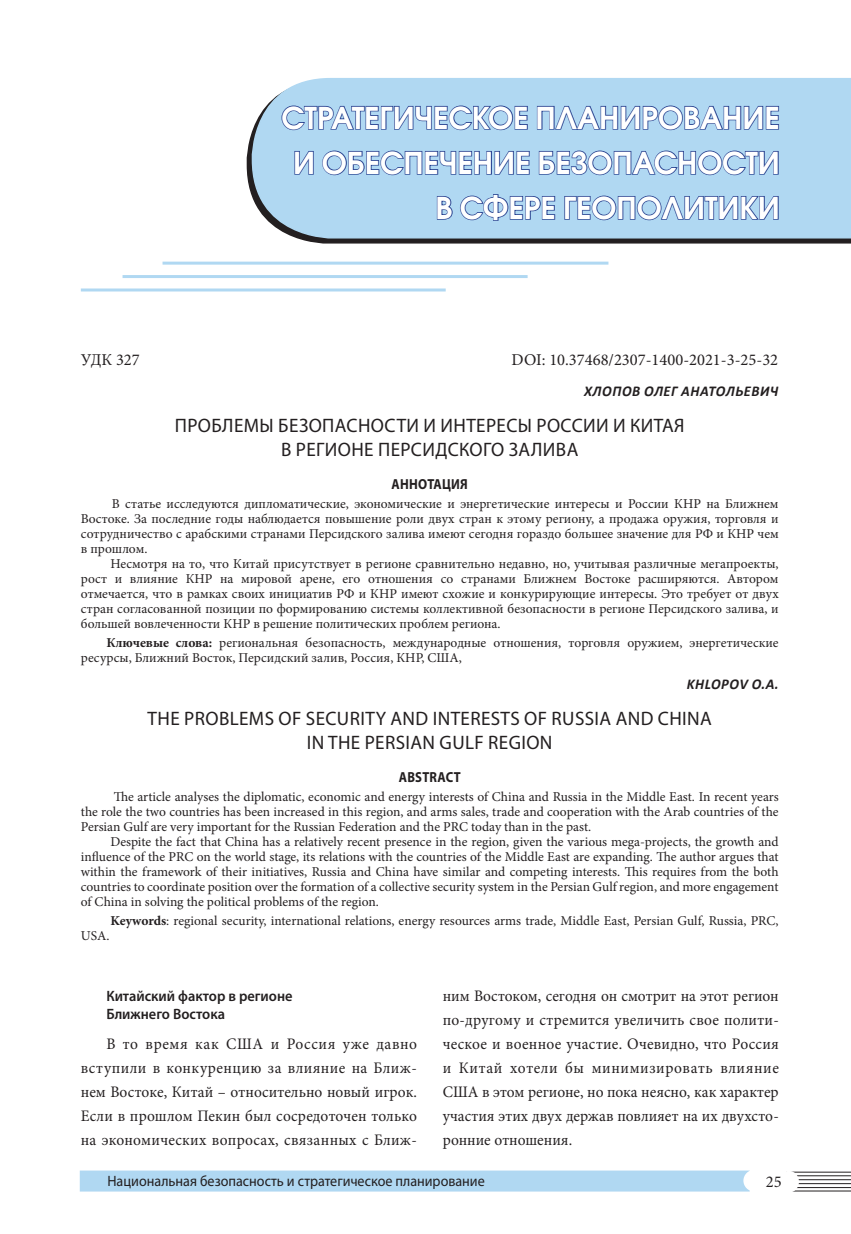
<style>
.page{position:relative;width:851px;height:1234px;background:#fff}
.page>*{position:absolute;margin:0;border:0;box-sizing:border-box;transform-origin:0 0}
.Раздел_Заголовок{font:600 30px/45px "Avant Garde Gothic C";color:#fff;text-align:right}
.ЗаголовокАнгл{font:19.5px/23.4px "Myriad Pro";letter-spacing:.02em;color:#231f20;text-align:center}
.Заголовок{font:19.5px/23.4px "Myriad Pro";letter-spacing:.02em;color:#231f20;text-align:center}
.УДК{font:16.5px "Minion Pro";color:#231f20}
.Основной_текст2{font:16.05px/24px "Minion Pro";letter-spacing:.005em;color:#231f20;text-align:justify;scale:.96 1}
.t1{font:15px "Myriad Pro";color:#231f20;scale:.94 1}
.Подзагол2_жирн_влево{font:600 15px/18px "Myriad Pro";color:#231f20;scale:.96 1}
.ФИО_русск{font:italic 700 15px "Calibri";letter-spacing:.04em;color:#231f20;scale:.96 1}
.ФИО_англ{font:italic 700 15px "Calibri";letter-spacing:.04em;color:#231f20;scale:.96 1}
.АннотацЗагол{font:700 14.55px "Myriad Pro";letter-spacing:.02em;color:#231f20;scale:.87 1}
.АннотацТекст{font:13.5px/15px "Minion Pro";color:#231f20;text-align:justify}
.Ключ_слова{font:13.5px/15px "Minion Pro";color:#231f20}
.s1{font-weight:700}
</style>
<div class="page">
<div style="left:80px;top:1170px;width:669px;height:21px;background:#b0d8f2"></div>
<div style="left:744px;top:1170px;width:20px;height:20px;background:#fff;border-radius:50%"></div>
<div style="left:743px;top:1169px;width:22px;height:22px;border:2px solid #fff;border-radius:50%"></div>
<hr style="left:786px;top:1182px;width:64px;height:1px;background:#231f20">
<hr style="left:786px;top:1171px;width:64px;height:1px;background:#231f20">
<hr style="left:786px;top:1174px;width:64px;height:1px;background:#231f20">
<hr style="left:786px;top:1178px;width:64px;height:1px;background:#231f20">
<hr style="left:786px;top:1186px;width:64px;height:1px;background:#231f20">
<hr style="left:786px;top:1190px;width:64px;height:1px;background:#231f20">
<div style="left:779px;top:1171px;width:18px;height:20px;background:#fff;border-radius:50%"></div>
<div style="left:778px;top:1170px;width:20px;height:22px;border:2px solid #fff;border-radius:50%"></div>
<svg style="left:247px;top:132px;width:603px;height:111px"></svg>
<div style="left:252px;top:78px;width:598px;height:160px;background:#b0d8f2"></div>
<hr style="left:162px;top:261px;width:446px;height:3px;background:#b0d8f2">
<hr style="left:122px;top:275px;width:405px;height:3px;background:#b0d8f2">
<hr style="left:81px;top:288px;width:364px;height:3px;background:#b0d8f2">
<svg style="left:281px;top:105px;width:247px;height:26px;background:#83a7d1"></svg>
<svg style="left:536px;top:105px;width:243px;height:26px;background:#84a8d2"></svg>
<svg style="left:293px;top:150px;width:21px;height:25px"></svg>
<svg style="left:321px;top:150px;width:209px;height:26px;background:#82a5d1"></svg>
<svg style="left:538px;top:150px;width:241px;height:26px;background:#84a8d2"></svg>
<svg style="left:436px;top:195px;width:17px;height:25px"></svg>
<svg style="left:459px;top:193px;width:97px;height:28px;background:#86aad4"></svg>
<svg style="left:563px;top:195px;width:216px;height:26px;background:#83a7d2"></svg>
<p class="Раздел_Заголовок" style="left:281px;top:95px;width:500px">СТРАТЕГИЧЕСКОЕ ПЛАНИРОВАНИЕ<br>И ОБЕСПЕЧЕНИЕ БЕЗОПАСНОСТИ<br>В СФЕРЕ ГЕОПОЛИТИКИ</p>
<p class="УДК" style="left:81px;top:349px;width:60px">УДК 327</p>
<p class="УДК" style="left:511px;top:349px;width:268px">DOI: 10.37468/2307-1400-2021-3-25-32</p>
<p class="ФИО_русск" style="left:584px;top:380px;width:204px">ХЛОПОВ ОЛЕГ АНАТОЛЬЕВИЧ</p>
<p class="Заголовок" style="left:175px;top:413px;width:511px">ПРОБЛЕМЫ БЕЗОПАСНОСТИ И ИНТЕРЕСЫ РОССИИ И КИТАЯ<br>В РЕГИОНЕ ПЕРСИДСКОГО ЗАЛИВА</p>
<p class="АннотацЗагол" style="left:391px;top:474px;width:89px">АННОТАЦИЯ</p>
<p class="АннотацТекст" style="left:81px;top:496px;width:699px;text-indent:31px">В статье исследуются дипломатические, экономические и энергетические интересы и России КНР на Ближнем Востоке. За последние годы наблюдается повышение роли двух стран к этому региону, а продажа оружия, торговля и сотрудничество с арабскими странами Персидского залива имеют сегодня гораздо большее значение для РФ и КНР чем в прошлом.</p>
<p class="АннотацТекст" style="left:81px;top:556px;width:699px;text-indent:30px">Несмотря на то, что Китай присутствует в регионе сравнительно недавно, но, учитывая различные мегапроекты, рост и влияние КНР на мировой арене, его отношения со странами Ближнем Востоке расширяются. Автором отмечается, что в рамках своих инициатив РФ и КНР имеют схожие и конкурирующие интересы. Это требует от двух стран согласованной позиции по формированию системы коллективной безопасности в регионе Персидского залива, и большей вовлеченности КНР в решение политических проблем региона.</p>
<p class="Ключ_слова" style="left:81px;top:635px;width:699px;text-indent:26px"><span class="s1">Ключевые слова:</span> региональная безопасность, международные отношения, торговля оружием, энергетические ресурсы, Ближний Восток, Персидский залив, Россия, КНР, США,</p>
<p class="ФИО_англ" style="left:686px;top:673px;width:97px">KHLOPOV O.A.</p>
<p class="ЗаголовокАнгл" style="left:147px;top:706px;width:565px">THE PROBLEMS OF SECURITY AND INTERESTS OF RUSSIA AND CHINA<br>IN THE PERSIAN GULF REGION</p>
<p class="АннотацЗагол" style="left:398px;top:767px;width:73px">ABSTRACT</p>
<p class="АннотацТекст" style="left:81px;top:789px;width:699px;text-indent:33px">The article analyses the diplomatic, economic and energy interests of China and Russia in the Middle East. In recent years the role the two countries has been increased in this region, and arms sales, trade and cooperation with the Arab countries of the Persian Gulf are very important for the Russian Federation and the PRC today than in the past.</p>
<p class="АннотацТекст" style="left:81px;top:834px;width:699px;text-indent:29px">Despite the fact that China has a relatively recent presence in the region, given the various mega-projects, the growth and influence of the PRC on the world stage, its relations with the countries of the Middle East are expanding. The author argues that within the framework of their initiatives, Russia and China have similar and competing interests. This requires from the both countries to coordinate position over the formation of a collective security system in the Persian Gulf region, and more engagement of China in solving the political problems of the region.</p>
<p class="Ключ_слова" style="left:110px;top:913px;width:669px"><span class="s1">Keywords</span>: regional security, international relations, energy resources arms trade, Middle East, Persian Gulf, Russia, PRC,</p>
<p class="Ключ_слова" style="left:81px;top:928px;width:30px">USA.</p>
<p class="Подзагол2_жирн_влево" style="left:106px;top:986px;width:195px">Китайский фактор в регионе<br>Ближнего Востока</p>
<p class="Основной_текст2" style="left:81px;top:1032px;width:352px;text-indent:26px">В то время как США и Россия уже давно вступили в конкуренцию за влияние на Ближ&shy;нем Востоке, Китай – относительно новый игрок.<br>Если в прошлом Пекин был сосредоточен только на экономических вопросах, связанных с Ближ-</p>
<p class="Основной_текст2" style="left:442px;top:984px;width:351px">ним Востоком, сегодня он смотрит на этот регион по-другому и стремится увеличить свое полити&shy;ческое и военное участие. Очевидно, что Россия и Китай хотели бы минимизировать влияние США в этом регионе, но пока неясно, как характер участия этих двух держав повлияет на их двухсто&shy;ронние отношения.</p>
<p class="t1" style="left:107px;top:1171px;width:403px">Национальная безопасность и стратегическое планирование</p>
<p class="УДК" style="left:765px;top:1170px;width:17px">25</p>
</div>
